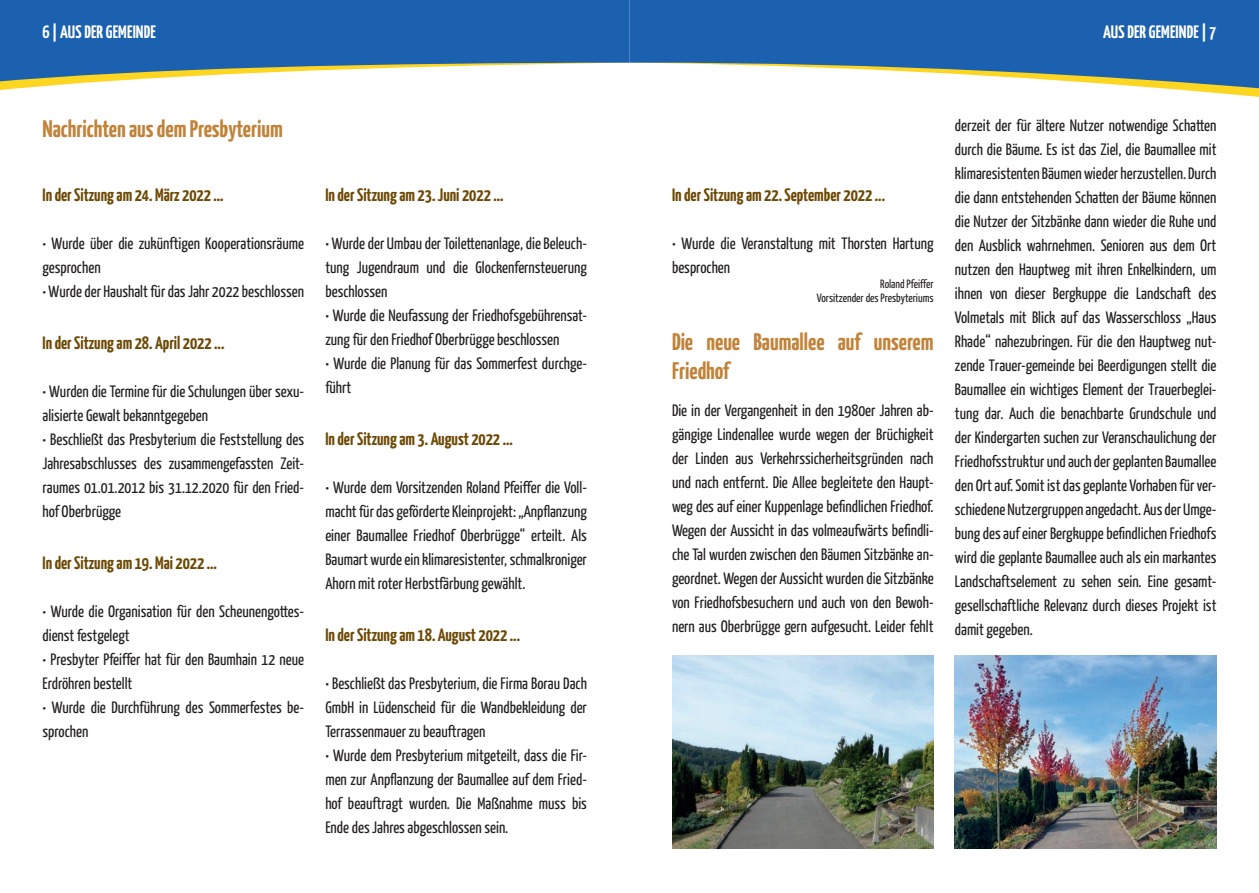
<style>
.page{position:relative;width:1259px;height:893px;background:#fff}
.page>*{position:absolute;margin:0;border:0;box-sizing:border-box;transform-origin:0 0}
.t1{font:700 24px/28.8px "Yanone Kaffeesatz";color:#c18339}
.t2{font:700 18px "Yanone Kaffeesatz";color:#6d4a05}
.t3{font:700 18px "Yanone Kaffeesatz";letter-spacing:.01em;color:#fff}
.t4{font:16.5px/24px "Yanone Kaffeesatz";color:#231f20}
.t5{font:12px/14.4px "Yanone Kaffeesatz";color:#231f20;text-align:right}
</style>
<div class="page">
<img style="left:955px;top:655px;width:261px;height:194px">
<img style="left:672px;top:655px;width:261px;height:194px">
<svg style="left:1172px;top:89px;width:87px;height:8px"></svg>
<svg style="left:629px;top:0;width:630px;height:89px;fill:#1c61af"></svg>
<svg style="left:0;top:83px;width:80px;height:7px"></svg>
<svg style="left:0;top:0;width:629px;height:83px;background:#447bb2"></svg>
<p class="t3" style="left:43px;top:21px;width:115px">6 | AUS DER GEMEINDE</p>
<p class="t3" style="left:1103px;top:21px;width:115px">AUS DER GEMEINDE | 7</p>
<h1 class="t1" style="left:43px;top:113px;width:242px">Nachrichten aus dem Presbyterium</h1>
<p class="t2" style="left:43px;top:184px;width:183px">In der Sitzung am 24. März 2022 ...</p>
<p class="t4" style="left:43px;top:231px;width:263px">• Wurde über die zukünftigen Kooperationsräume gesprochen</p>
<p class="t4" style="left:43px;top:279px;width:263px">• Wurde der Haushalt für das Jahr 2022 beschlossen</p>
<p class="t2" style="left:43px;top:332px;width:183px">In der Sitzung am 28. April 2022 ...</p>
<p class="t4" style="left:43px;top:379px;width:263px">• Wurden die Termine für die Schulungen über sexu&shy;alisierte Gewalt bekanntgegeben</p>
<p class="t4" style="left:43px;top:427px;width:263px;text-align:justify">• Beschließt das Presbyterium die Feststellung des Jahresabschlusses des zusammengefassten Zeit&shy;raumes 01.01.2012 bis 31.12.2020 für den Fried&shy;hof Oberbrügge</p>
<p class="t2" style="left:43px;top:551px;width:176px">In der Sitzung am 19. Mai 2022 ...</p>
<p class="t4" style="left:43px;top:599px;width:263px">• Wurde die Organisation für den Scheunengottes&shy;dienst festgelegt</p>
<p class="t4" style="left:43px;top:647px;width:263px">• Presbyter Pfeiffer hat für den Baumhain 12 neue<br>Erdröhren bestellt</p>
<p class="t4" style="left:43px;top:695px;width:263px">• Wurde die Durchführung des Sommerfestes be&shy;sprochen</p>
<p class="t2" style="left:325px;top:184px;width:180px">In der Sitzung am 23. Juni 2022 ...</p>
<p class="t4" style="left:325px;top:231px;width:263px;text-align:justify">• Wurde der Umbau der Toilettenanlage, die Beleuch&shy;tung Jugendraum und die Glockenfernsteuerung beschlossen</p>
<p class="t4" style="left:325px;top:303px;width:263px">• Wurde die Neufassung der Friedhofsgebührensat&shy;zung für den Friedhof Oberbrügge beschlossen</p>
<p class="t4" style="left:325px;top:351px;width:263px">• Wurde die Planung für das Sommerfest durchge&shy;führt</p>
<p class="t2" style="left:325px;top:428px;width:189px">In der Sitzung am 3. August 2022 ...</p>
<p class="t4" style="left:325px;top:475px;width:263px;text-align:justify">• Wurde dem Vorsitzenden Roland Pfeiffer die Voll&shy;macht für das geförderte Kleinprojekt: „Anpflanzung einer Baumallee Friedhof Oberbrügge“ erteilt. Als Baumart wurde ein klimaresistenter, schmalkroniger Ahorn mit roter Herbstfärbung gewählt.</p>
<p class="t2" style="left:325px;top:623px;width:196px">In der Sitzung am 18. August 2022 ...</p>
<p class="t4" style="left:325px;top:671px;width:263px;text-align:justify">• Beschließt das Presbyterium, die Firma Borau Dach GmbH in Lüdenscheid für die Wandbekleidung der Terrassenmauer zu beauftragen</p>
<p class="t4" style="left:325px;top:743px;width:263px;text-align:justify">• Wurde dem Presbyterium mitgeteilt, dass die Fir&shy;men zur Anpflanzung der Baumallee auf dem Fried&shy;hof beauftragt wurden. Die Maßnahme muss bis Ende des Jahres abgeschlossen sein.</p>
<p class="t2" style="left:672px;top:184px;width:214px">In der Sitzung am 22. September 2022 ...</p>
<p class="t4" style="left:672px;top:231px;width:263px">• Wurde die Veranstaltung mit Thorsten Hartung besprochen</p>
<p class="t5" style="left:817px;top:276px;width:118px">Roland Pfeiffer<br>Vorsitzender des Presbyteriums</p>
<h1 class="t1" style="left:672px;top:327px;width:263px">Die neue Baumallee auf unserem<br>Friedhof</h1>
<p class="t4" style="left:672px;top:398px;width:263px;text-align:justify">Die in der Vergangenheit in den 1980er Jahren ab&shy;gängige Lindenallee wurde wegen der Brüchigkeit der Linden aus Verkehrssicherheitsgründen nach und nach entfernt. Die Allee begleitete den Haupt&shy;weg des auf einer Kuppenlage befindlichen Friedhof.<br>Wegen der Aussicht in das volmeaufwärts befindli&shy;che Tal wurden zwischen den Bäumen Sitzbänke an&shy;geordnet. Wegen der Aussicht wurden die Sitzbänke von Friedhofsbesuchern und auch von den Bewoh&shy;nern aus Oberbrügge gern aufgesucht. Leider fehlt</p>
<p class="t4" style="left:955px;top:113px;width:263px;text-align:justify">derzeit der für ältere Nutzer notwendige Schatten durch die Bäume. Es ist das Ziel, die Baumallee mit klimaresistenten Bäumen wieder herzustellen. Durch die dann entstehenden Schatten der Bäume können die Nutzer der Sitzbänke dann wieder die Ruhe und den Ausblick wahrnehmen. Senioren aus dem Ort nutzen den Hauptweg mit ihren Enkelkindern, um ihnen von dieser Bergkuppe die Landschaft des Volmetals mit Blick auf das Wasserschloss „Haus Rhade“ nahezubringen. Für die den Hauptweg nut&shy;zende Trauer-gemeinde bei Beerdigungen stellt die Baumallee ein wichtiges Element der Trauerbeglei&shy;tung dar. Auch die benachbarte Grundschule und der Kindergarten suchen zur Veranschaulichung der Friedhofsstruktur und auch der geplanten Baumallee den Ort auf. Somit ist das geplante Vorhaben für ver&shy;schiedene Nutzergruppen angedacht. Aus der Umge&shy;bung des auf einer Bergkuppe befindlichen Friedhofs wird die geplante Baumallee auch als ein markantes Landschaftselement zu sehen sein. Eine gesamt&shy;gesellschaftliche Relevanz durch dieses Projekt ist damit gegeben.</p>
</div>
